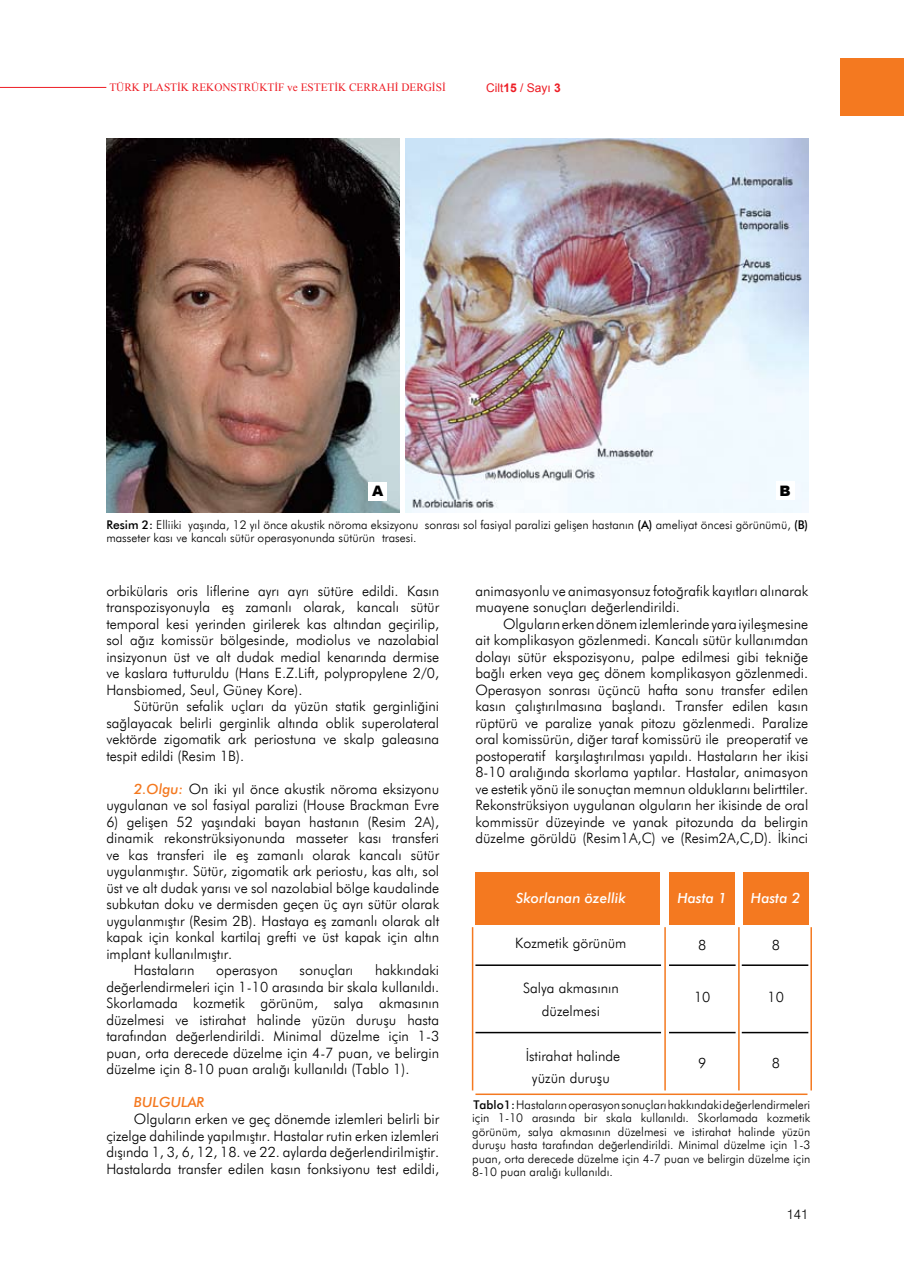
<style>
.page{position:relative;width:904px;height:1285px;background:#fff}
.page>*{position:absolute;margin:0;border:0;box-sizing:border-box;transform-origin:0 0}
.t1{font:900 14.4px "Arial";color:#000}
.t2{font:300 14.25px/16.5px "Futura BT";color:#000;text-align:justify}
.t3{font:italic 500 14.25px "Futura BT";color:#fff}
.t4{font:italic 500 14.25px "Futura BT";color:#f47920}
.t5{font:300 13.5px "Swiss 721 BT";color:#000}
.t6{font:300 12px/13.5px "Futura BT";color:#000}
.t7{font:12px "Arial";color:#ed1c24}
.t8{font:11.25px "Times New Roman";color:#ed1c24}
.s1{font-weight:700}
.s2{font-weight:500}
.s3{font-weight:500;font-style:italic;color:#f47920}
</style>
<div class="page">
<hr style="left:0;top:87px;width:106px;height:1px;background:#ed1c24">
<div style="left:840px;top:59px;width:64px;height:57px;background:#f47920"></div>
<img style="left:106px;top:138px;width:293px;height:374px">
<img style="left:405px;top:138px;width:403px;height:374px">
<div style="left:368px;top:481px;width:19px;height:19px;background:#fff"></div>
<div style="left:775px;top:481px;width:19px;height:19px;background:#fff"></div>
<div style="left:669px;top:872px;width:65px;height:52px;background:#f47920"></div>
<div style="left:743px;top:872px;width:65px;height:52px;background:#f47920"></div>
<div style="left:475px;top:872px;width:185px;height:52px;background:#f47920"></div>
<hr style="left:472px;top:927px;width:1px;height:163px;background:#f47920">
<hr style="left:664px;top:927px;width:2px;height:163px;background:#f47920">
<hr style="left:738px;top:927px;width:1px;height:163px;background:#f47920">
<hr style="left:810px;top:927px;width:2px;height:163px;background:#f47920">
<hr style="left:475px;top:964px;width:186px;height:1px;background:#000">
<hr style="left:475px;top:1031px;width:186px;height:2px;background:#000">
<hr style="left:669px;top:964px;width:66px;height:1px;background:#000">
<hr style="left:669px;top:1031px;width:66px;height:2px;background:#000">
<hr style="left:741px;top:964px;width:67px;height:1px;background:#000">
<hr style="left:741px;top:1031px;width:67px;height:2px;background:#000">
<hr style="left:475px;top:1093px;width:332px;height:1px;background:#f47920">
<p class="t8" style="left:109px;top:80px;width:338px">TÜRK PLASTİK REKONSTRÜKTİF ve ESTETİK CERRAHİ DERGİSİ</p>
<p class="t7" style="left:486px;top:80px;width:76px">Cilt<span class="s1">15</span> / Sayı <span class="s1">3</span></p>
<p class="t1" style="left:372px;top:480px;width:13px">A</p>
<p class="t1" style="left:779px;top:480px;width:13px">B</p>
<p class="t6" style="left:106px;top:517px;width:703px"><span class="s2">Resim 2:</span> Elliiki yaşında, 12 yıl önce akustik nöroma eksizyonu sonrası sol fasiyal paralizi gelişen hastanın <span class="s2">(A)</span> ameliyat öncesi görünümü, <span class="s2">(B) </span>masseter kası ve kancalı sütür operasyonunda sütürün trasesi.</p>
<p class="t2" style="left:106px;top:582px;width:334px">orbikülaris oris liflerine ayrı ayrı sütüre edildi. Kasın transpozisyonuyla eş zamanlı olarak, kancalı sütür temporal kesi yerinden girilerek kas altından geçirilip, sol ağız komissür bölgesinde, modiolus ve nazolabial insizyonun üst ve alt dudak medial kenarında dermise ve kaslara tutturuldu (Hans E.Z.Lift, polypropylene 2/0, Hansbiomed, Seul, Güney Kore).</p>
<p class="t2" style="left:106px;top:697px;width:334px;text-indent:28px">Sütürün sefalik uçları da yüzün statik gerginliğini sağlayacak belirli gerginlik altında oblik superolateral vektörde zigomatik ark periostuna ve skalp galeasına tespit edildi (Resim 1B).</p>
<p class="t2" style="left:106px;top:780px;width:334px;text-align:right"><span class="s3">2.Olgu:</span> On iki yıl önce akustik nöroma eksizyonu uygulanan ve sol fasiyal paralizi (House Brackman Evre</p>
<p class="t2" style="left:106px;top:813px;width:334px">6) gelişen 52 yaşındaki bayan hastanın (Resim 2A),</p>
<p class="t2" style="left:106px;top:829px;width:334px">dinamik rekonstrüksiyonunda masseter kası transferi</p>
<p class="t2" style="left:106px;top:846px;width:334px">ve kas transferi ile eş zamanlı olarak kancalı sütür</p>
<p class="t2" style="left:106px;top:862px;width:334px">uygulanmıştır. Sütür, zigomatik ark periostu, kas altı, sol</p>
<p class="t2" style="left:106px;top:879px;width:334px">üst ve alt dudak yarısı ve sol nazolabial bölge kaudalinde</p>
<p class="t2" style="left:106px;top:895px;width:334px">subkutan doku ve dermisden geçen üç ayrı sütür olarak</p>
<p class="t2" style="left:106px;top:912px;width:334px">uygulanmıştır (Resim 2B). Hastaya eş zamanlı olarak alt</p>
<p class="t2" style="left:106px;top:928px;width:334px">kapak için konkal kartilaj grefti ve üst kapak için altın</p>
<p class="t2" style="left:106px;top:945px;width:127px">implant kullanılmıştır.</p>
<p class="t2" style="left:134px;top:961px;width:62px">Hastaların</p>
<p class="t2" style="left:216px;top:961px;width:63px">operasyon</p>
<p class="t2" style="left:300px;top:961px;width:55px">sonuçları</p>
<p class="t2" style="left:106px;top:961px;width:334px;text-indent:269px">hakkındaki değerlendirmeleri için 1-10 arasında bir skala kullanıldı.<br>Skorlamada kozmetik görünüm, salya akmasının düzelmesi ve istirahat halinde yüzün duruşu hasta tarafından değerlendirildi. Minimal düzelme için 1-3 puan, orta derecede düzelme için 4-7 puan, ve belirgin düzelme için 8-10 puan aralığı kullanıldı (Tablo 1).</p>
<p class="t4" style="left:134px;top:1093px;width:10px">Bulgula</p>
<p class="t4" style="left:197px;top:1093px;width:9px">r</p>
<p class="t2" style="left:106px;top:1110px;width:334px;text-indent:28px">Olguların erken ve geç dönemde izlemleri belirli bir çizelge dahilinde yapılmıştır. Hastalar rutin erken izlemleri dışında 1, 3, 6, 12, 18. ve 22. aylarda değerlendirilmiştir.<br>Hastalarda transfer edilen kasın fonksiyonu test edildi,</p>
<p class="t2" style="left:475px;top:582px;width:334px">animasyonlu ve animasyonsuz fotoğrafik kayıtları alınarak muayene sonuçları değerlendirildi.</p>
<p class="t2" style="left:475px;top:615px;width:334px;text-indent:28px">Olguların erken dönem izlemlerinde yara iyileşmesine ait komplikasyon gözlenmedi. Kancalı sütür kullanımdan dolayı sütür ekspozisyonu, palpe edilmesi gibi tekniğe bağlı erken veya geç dönem komplikasyon gözlenmedi.<br>Operasyon sonrası üçüncü hafta sonu transfer edilen kasın çalıştırılmasına başlandı. Transfer edilen kasın rüptürü ve paralize yanak pitozu gözlenmedi. Paralize oral komissürün, diğer taraf komissürü ile preoperatif ve postoperatif karşılaştırılması yapıldı. Hastaların her ikisi 8-10 aralığında skorlama yaptılar. Hastalar, animasyon ve estetik yönü ile sonuçtan memnun olduklarını belirttiler.<br>Rekonstrüksiyon uygulanan olguların her ikisinde de oral kommissür düzeyinde ve yanak pitozunda da belirgin düzelme görüldü (Resim1A,C) ve (Resim2A,C,D). İkinci</p>
<p class="t3" style="left:516px;top:889px;width:111px">Skorlanan özellik</p>
<p class="t2" style="left:515px;top:934px;width:113px">Kozmetik görünüm</p>
<p class="t2" style="left:523px;top:976px;width:97px;line-height:22.5px;text-align:center">Salya akmasının düzelmesi</p>
<p class="t2" style="left:525px;top:1043px;width:96px;line-height:22.5px;text-align:center">İstirahat halinde yüzün duruşu</p>
<p class="t3" style="left:677px;top:889px;width:51px">Hasta 1</p>
<p class="t3" style="left:751px;top:889px;width:51px">Hasta 2</p>
<p class="t2" style="left:698px;top:936px;width:10px">8</p>
<p class="t2" style="left:771px;top:936px;width:10px">8</p>
<p class="t2" style="left:694px;top:987px;width:18px">10</p>
<p class="t2" style="left:767px;top:987px;width:18px">10</p>
<p class="t2" style="left:698px;top:1053px;width:10px">9</p>
<p class="t2" style="left:771px;top:1053px;width:10px">8</p>
<p class="t6" style="left:472px;top:1097px;width:340px;text-align:justify"><span class="s2">Tablo1:</span> Hastaların operasyon sonuçları hakkındaki değerlendirmeleri için 1-10 arasında bir skala kullanıldı. Skorlamada kozmetik görünüm, salya akmasının düzelmesi ve istirahat halinde yüzün duruşu hasta tarafından değerlendirildi. Minimal düzelme için 1-3 puan, orta derecede düzelme için 4-7 puan ve belirgin düzelme için 8-10 puan aralığı kullanıldı.</p>
<p class="t5" style="left:786px;top:1205px;width:23px">141</p>
</div>
